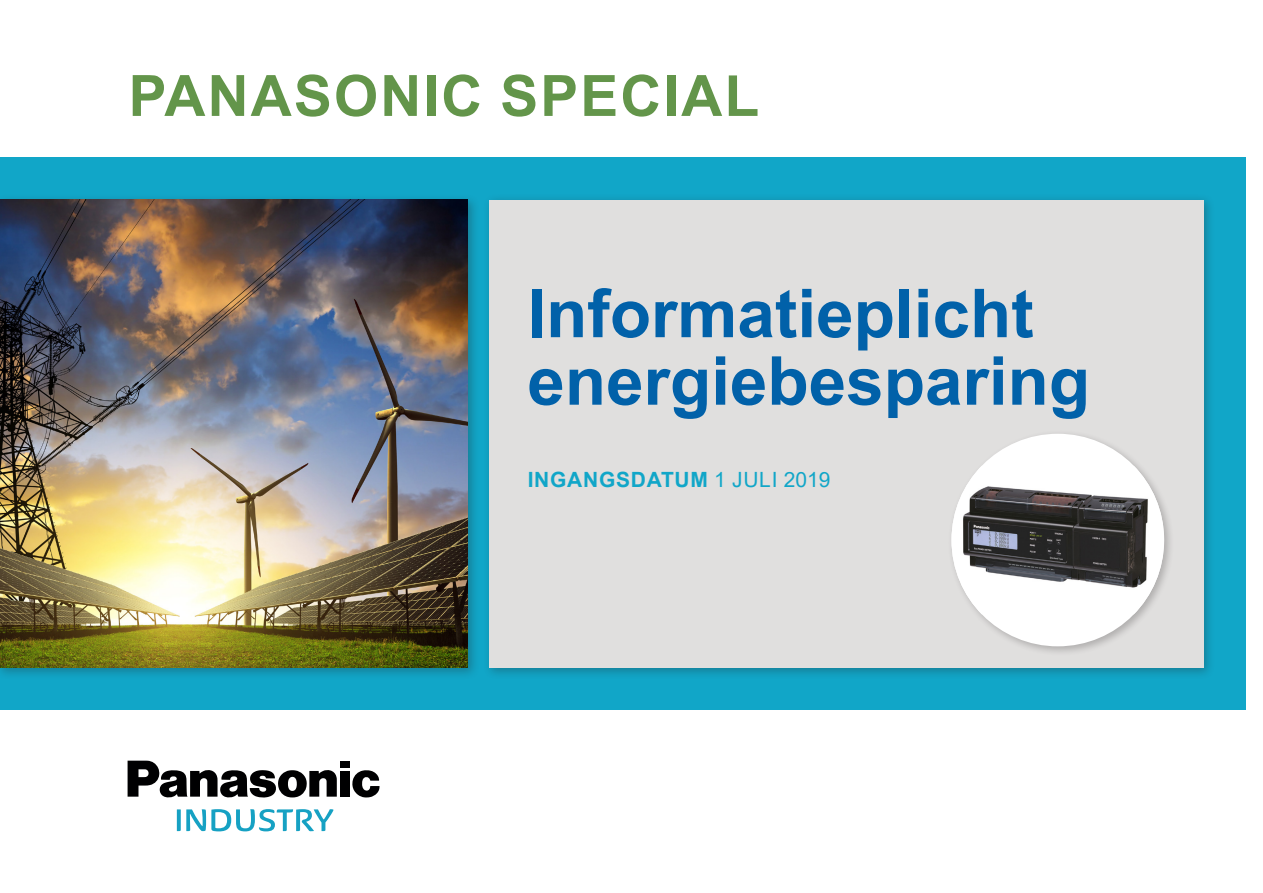
<style>
.page{position:relative;width:1263px;height:893px;background:#fff}
.page>*{position:absolute;margin:0;border:0;box-sizing:border-box;transform-origin:0 0}
.t1{font:700 67.5px/67.5px "Arial";color:#0161a9}
.Kop_groen{font:700 57px "Arial";letter-spacing:.035em;color:#63954a}
.t2{font:700 21px "Arial";letter-spacing:.035em;color:#11a6c8}
.s1{font-weight:400}
</style>
<div class="page">
<div style="left:0;top:157px;width:1246px;height:553px;background:#11a6c8"></div>
<div style="left:483px;top:193px;width:732px;height:486px;background:#231f20;opacity:.3"></div>
<div style="left:489px;top:200px;width:714px;height:468px;background:#e0dfde"></div>
<div style="left:0;top:194px;width:480px;height:486px;background:#231f20;opacity:.3"></div>
<img style="left:0;top:200px;width:468px;height:468px">
<svg style="left:352px;top:770px;width:27px;height:28px"></svg>
<div style="left:340px;top:761px;width:10px;height:6px;background:#000001"></div>
<div style="left:340px;top:771px;width:10px;height:26px;background:#000001"></div>
<svg style="left:128px;top:761px;width:209px;height:37px"></svg>
<svg style="left:177px;top:809px;width:156px;height:22px"></svg>
<div style="left:947px;top:429px;width:227px;height:228px;background:#231f20;opacity:.25"></div>
<div style="left:951px;top:434px;width:213px;height:212px;background:#fff;border-radius:50%"></div>
<img style="left:951px;top:466px;width:213px;height:148px">
<p class="Kop_groen" style="left:129px;top:56px;width:632px">PANASONIC SPECIAL</p>
<p class="t1" style="left:527px;top:280px;width:564px">Informatieplicht energiebesparing</p>
<p class="t2" style="left:528px;top:465px;width:304px">INGANGSDATUM <span class="s1">1 JULI 2019</span></p>
</div>
